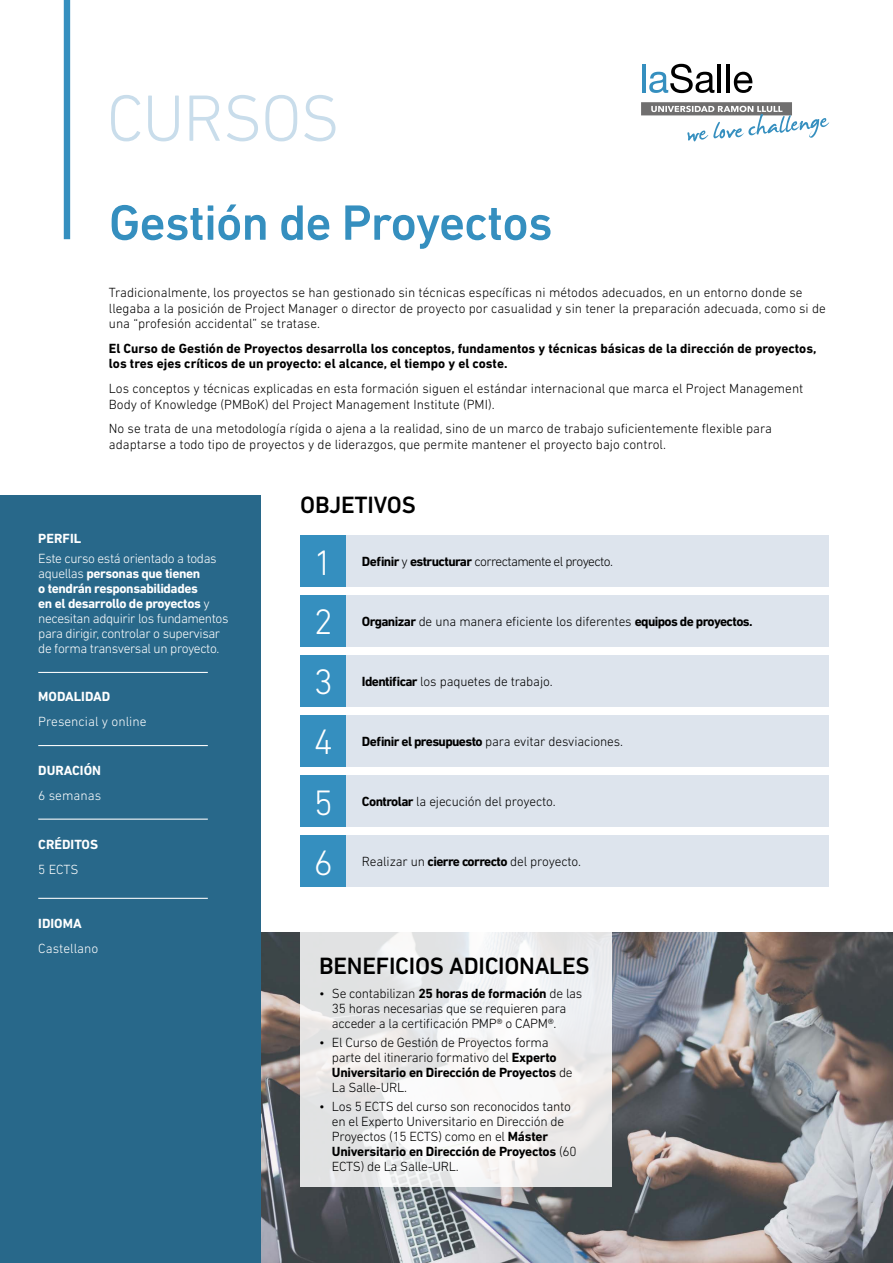
<style>
.page{position:relative;width:893px;height:1263px;background:#fff}
.page>*{position:absolute;margin:0;border:0;box-sizing:border-box;transform-origin:0 0}
.t1{font:300 66.45px "DIN Next LT Pro";letter-spacing:-.02em;color:#c9ddeb}
.t2{font:500 50.4px "DIN Next LT Pro";letter-spacing:-.02em;color:#358fbf}
.t3{font:300 36px "DIN Next LT Pro";color:#fff}
.t4{font:500 24px "DIN Next LT Pro";letter-spacing:-.01em;color:#000}
.t5{font:300 13.5px/15.8px "DIN Next LT Pro";color:#000}
.t6{font:300 13.5px/15px "DIN Next LT Pro";letter-spacing:-.02em;color:#000}
.t7{font:300 13.5px/15px "DIN Next LT Pro";letter-spacing:-.03em;color:#fff}
.t8{font:700 13.5px/15.8px "DIN Next LT Pro";color:#000}
.t9{font:300 13.5px "DIN Next LT Pro";letter-spacing:-.045em;color:#000}
.t10{font:700 13.5px "DIN Next LT Pro";color:#fff}
.t11{font:300 13.5px "DIN Next LT Pro";color:#fff}
.s1{font-weight:700}
</style>
<div class="page">
<img style="left:261px;top:932px;width:632px;height:331px">
<hr style="left:642px;top:64px;width:3px;height:28px;background:#358fbf">
<svg style="left:649px;top:64px;width:65px;height:29px"></svg>
<hr style="left:718px;top:64px;width:3px;height:28px;background:#000">
<hr style="left:726px;top:64px;width:4px;height:28px;background:#000">
<svg style="left:734px;top:72px;width:18px;height:21px"></svg>
<svg style="left:641px;top:102px;width:188px;height:40px"></svg>
<div style="left:301px;top:535px;width:528px;height:51px;background:#dde4ed"></div>
<div style="left:301px;top:535px;width:45px;height:51px;background:#358fbf"></div>
<div style="left:301px;top:655px;width:528px;height:51px;background:#dde4ed"></div>
<div style="left:301px;top:655px;width:45px;height:51px;background:#358fbf"></div>
<div style="left:301px;top:715px;width:528px;height:51px;background:#dde4ed"></div>
<div style="left:301px;top:715px;width:45px;height:51px;background:#358fbf"></div>
<div style="left:301px;top:775px;width:528px;height:51px;background:#dde4ed"></div>
<div style="left:301px;top:775px;width:45px;height:51px;background:#358fbf"></div>
<div style="left:301px;top:836px;width:528px;height:51px;background:#dde4ed"></div>
<div style="left:301px;top:836px;width:45px;height:51px;background:#358fbf"></div>
<div style="left:301px;top:595px;width:528px;height:51px;background:#dde4ed"></div>
<div style="left:301px;top:595px;width:45px;height:51px;background:#358fbf"></div>
<div style="left:64px;top:0;width:6px;height:239px;background:#358fbf"></div>
<svg style="left:301px;top:932px;width:311px;height:255px"></svg>
<div style="left:0;top:495px;width:261px;height:768px;background:#28688a"></div>
<hr style="left:38px;top:672px;width:170px;height:1px;background:#fff">
<hr style="left:38px;top:745px;width:170px;height:1px;background:#fff">
<hr style="left:38px;top:819px;width:170px;height:1px;background:#fff">
<hr style="left:38px;top:898px;width:170px;height:1px;background:#fff">
<h1 class="t1" style="left:107px;top:80px;width:235px">CURSOS</h1>
<h2 class="t2" style="left:109px;top:193px;width:445px">Gestión de Proyectos</h2>
<p class="t5" style="left:109px;top:284px;width:718px">Tradicionalmente, los proyectos se han gestionado sin técnicas específicas ni métodos adecuados, en un entorno donde se llegaba a la posición de Project Manager o director de proyecto por casualidad y sin tener la preparación adecuada, como si de una “profesión accidental” se tratase.</p>
<p class="t8" style="left:109px;top:340px;width:709px">El Curso de Gestión de Proyectos desarrolla los conceptos, fundamentos y técnicas básicas de la dirección de proyectos, los tres ejes críticos de un proyecto: el alcance, el tiempo y el coste.</p>
<p class="t5" style="left:109px;top:380px;width:696px">Los conceptos y técnicas explicadas en esta formación siguen el estándar internacional que marca el Project Management<br>Body of Knowledge (PMBoK) del Project Management Institute (PMI).</p>
<p class="t5" style="left:109px;top:420px;width:664px">No se trata de una metodología rígida o ajena a la realidad, sino de un marco de trabajo suficientemente flexible para adaptarse a todo tipo de proyectos y de liderazgos, que permite mantener el proyecto bajo control.</p>
<p class="t10" style="left:38px;top:531px;width:44px">PERFIL</p>
<p class="t7" style="left:38px;top:550px;width:192px">Este curso está orientado a todas aquellas <span class="s1">personas que tienen<br>o tendrán responsabilidades<br>en el desarrollo de proyectos</span> y necesitan adquirir los fundamentos para dirigir, controlar o supervisar de forma transversal un proyecto.</p>
<p class="t10" style="left:38px;top:689px;width:74px">MODALIDAD</p>
<p class="t11" style="left:38px;top:714px;width:110px">Presencial y online</p>
<p class="t10" style="left:38px;top:763px;width:64px">DURACIÓN</p>
<p class="t11" style="left:38px;top:788px;width:64px">6 semanas</p>
<p class="t10" style="left:38px;top:836px;width:61px">CRÉDITOS</p>
<p class="t7" style="left:38px;top:862px;width:42px">5 ECTS</p>
<p class="t10" style="left:38px;top:916px;width:45px">IDIOMA</p>
<p class="t11" style="left:38px;top:941px;width:62px">Castellano</p>
<h3 class="t4" style="left:300px;top:491px;width:117px">OBJETIVOS</h3>
<h3 class="t3" style="left:314px;top:542px;width:21px">1</h3>
<p class="t9" style="left:362px;top:554px;width:253px"><span class="s1">Definir</span> y <span class="s1">estructurar</span> correctamente el proyecto.</p>
<h3 class="t3" style="left:314px;top:601px;width:21px">2</h3>
<p class="t5" style="left:362px;top:613px;width:392px"><span class="s1">Organizar</span> de una manera eficiente los diferentes <span class="s1">equipos de proyectos.</span></p>
<h3 class="t3" style="left:314px;top:661px;width:21px">3</h3>
<p class="t5" style="left:362px;top:673px;width:192px"><span class="s1">Identificar</span> los paquetes de trabajo.</p>
<h3 class="t3" style="left:314px;top:721px;width:21px">4</h3>
<p class="t5" style="left:362px;top:733px;width:262px"><span class="s1">Definir el presupuesto</span> para evitar desviaciones.</p>
<h3 class="t3" style="left:314px;top:782px;width:21px">5</h3>
<p class="t5" style="left:362px;top:793px;width:195px"><span class="s1">Controlar</span> la ejecución del proyecto.</p>
<h3 class="t3" style="left:314px;top:842px;width:21px">6</h3>
<p class="t5" style="left:362px;top:853px;width:221px">Realizar un <span class="s1">cierre correcto</span> del proyecto.</p>
<h3 class="t4" style="left:319px;top:951px;width:272px">BENEFICIOS ADICIONALES</h3>
<p class="t6" style="left:332px;top:985px;width:252px;text-indent:-13px">• Se contabilizan <span class="s1">25 horas de formación</span> de las<br>35 horas necesarias que se requieren para acceder a la certificación PMP® o CAPM®.</p>
<p class="t6" style="left:332px;top:1035px;width:242px;text-indent:-13px">• El Curso de Gestión de Proyectos forma parte del itinerario formativo del <span class="s1">Experto Universitario en Dirección de Proyectos</span> de La Salle-URL.</p>
<p class="t6" style="left:332px;top:1099px;width:246px;text-indent:-13px">• Los 5 ECTS del curso son reconocidos tanto en el Experto Universitario en Dirección de Proyectos (15 ECTS) como en el <span class="s1">Máster Universitario en Dirección de Proyectos</span> (60<br>ECTS) de La Salle-URL.</p>
</div>
